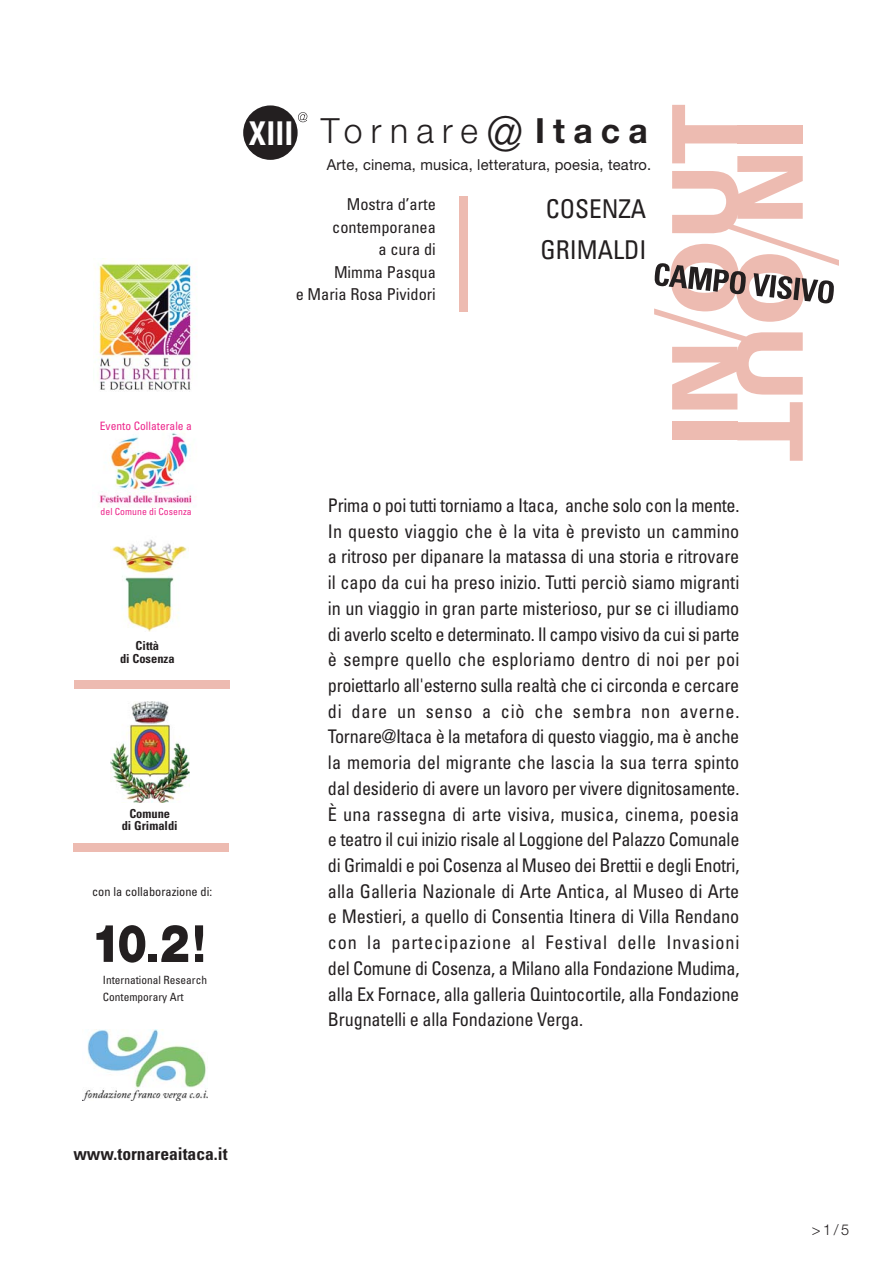
<style>
.page{position:relative;width:893px;height:1263px;background:#fff}
.page>*{position:absolute;margin:0;border:0;box-sizing:border-box;transform-origin:0 0}
.t1{font:300 34.8px "Helvetica Neue";letter-spacing:.245em;color:#231f20}
.t2{font:condensed 25.95px/41.7px "Univers";color:#231f20}
.t3{font:condensed 18.75px/25.7px "Univers LT Std";letter-spacing:-.01em;color:#231f20;text-align:justify}
.t4{font:700 condensed 17.55px "Univers";color:#231f20}
.t5{font:condensed 16.35px/22.5px "Univers LT Std";color:#231f20;text-align:right}
.t6{font:15.15px "Helvetica Neue";letter-spacing:.015em;color:#231f20}
.t7{font:300 15px "Helvetica Neue";color:#231f20}
.t8{font:700 condensed 12.45px/12.5px "Univers LT Std";color:#231f20;text-align:center}
.t9{font:condensed 12.3px "Univers";color:#231f20}
.t10{font:condensed 11.55px "Univers LT Std";color:#ed268c}
.t11{font:condensed 11.4px/17.1px "Univers LT Std";color:#231f20}
.t12{font:condensed 9.75px "Univers LT Std";letter-spacing:.005em;color:#ed268c}
.s1{font-weight:700;font-stretch:condensed;font-size:33.15px;color:#fff}
.s2{font-size:48.3px}
.s3{font-weight:700}
</style>
<div class="page">
<div style="left:74px;top:680px;width:155px;height:9px;background:#edbbb1"></div>
<div style="left:73px;top:844px;width:155px;height:8px;background:#edbbb1"></div>
<img style="left:111px;top:701px;width:78px;height:102px">
<img style="left:112px;top:540px;width:77px;height:91px">
<img style="left:99px;top:432px;width:93px;height:76px">
<svg style="left:96px;top:925px;width:17px;height:37px"></svg>
<svg style="left:119px;top:925px;width:26px;height:38px"></svg>
<svg style="left:161px;top:925px;width:27px;height:37px"></svg>
<svg style="left:195px;top:925px;width:8px;height:26px"></svg>
<div style="left:149px;top:954px;width:8px;height:8px;background:#231f20"></div>
<div style="left:195px;top:954px;width:8px;height:8px;background:#231f20"></div>
<img style="left:83px;top:1029px;width:124px;height:72px">
<img style="left:95px;top:263px;width:102px;height:128px">
<div style="left:243px;top:105px;width:55px;height:55px;background:#231f20;border-radius:50%"></div>
<svg style="left:298px;top:112px;width:9px;height:10px"></svg>
<svg style="left:654px;top:105px;width:185px;height:356px"></svg>
<div style="left:459px;top:197px;width:8px;height:115px;background:#edbbb1"></div>
<h1 class="t1" style="left:249px;top:118px;width:400px"><span class="s1">XIII</span> Tornare<span class="s2">@</span><span class="s3">Itaca</span></h1>
<p class="t6" style="left:327px;top:159px;width:326px">Arte, cinema, musica, letteratura, poesia, teatro.</p>
<p class="t5" style="left:296px;top:194px;width:142px">Mostra d’arte contemporanea<br>a cura di<br>Mimma Pasqua<br>e Maria Rosa Pividori</p>
<h2 class="t2" style="left:540px;top:190px;width:108px">COSENZA<br>GRIMALDI</h2>
<p class="t10" style="left:100px;top:421px;width:94px">Evento Collaterale a</p>
<p class="t12" style="left:100px;top:507px;width:93px">del Comune di Cosenza</p>
<p class="t8" style="left:120px;top:641px;width:56px">Città<br>di Cosenza</p>
<p class="t8" style="left:122px;top:808px;width:57px">Comune<br>di Grimaldi</p>
<p class="t9" style="left:92px;top:887px;width:122px">con la collaborazione di:</p>
<p class="t11" style="left:103px;top:972px;width:106px">International Research<br>Contemporary Art</p>
<p class="t4" style="left:73px;top:1148px;width:156px">www.tornareaitaca.it</p>
<p class="t3" style="left:328px;top:494px;width:413px">Prima o poi tutti torniamo a Itaca, anche solo con la mente.<br>In questo viaggio che è la vita è previsto un cammino a ritroso per dipanare la matassa di una storia e ritrovare il capo da cui ha preso inizio. Tutti perciò siamo migranti in un viaggio in gran parte misterioso, pur se ci illudiamo di averlo scelto e determinato. Il campo visivo da cui si parte è sempre quello che esploriamo dentro di noi per poi proiettarlo all'esterno sulla realtà che ci circonda e cercare di dare un senso a ciò che sembra non averne.<br>Tornare@Itaca è la metafora di questo viaggio, ma è anche la memoria del migrante che lascia la sua terra spinto dal desiderio di avere un lavoro per vivere dignitosamente.<br>È una rassegna di arte visiva, musica, cinema, poesia e teatro il cui inizio risale al Loggione del Palazzo Comunale di Grimaldi e poi Cosenza al Museo dei Brettii e degli Enotri, alla Galleria Nazionale di Arte Antica, al Museo di Arte e Mestieri, a quello di Consentia Itinera di Villa Rendano con la partecipazione al Festival delle Invasioni del Comune di Cosenza, a Milano alla Fondazione Mudima, alla Ex Fornace, alla galleria Quintocortile, alla Fondazione Brugnatelli e alla Fondazione Verga.</p>
<p class="t7" style="left:812px;top:1224px;width:39px">&gt;1/5</p>
</div>
